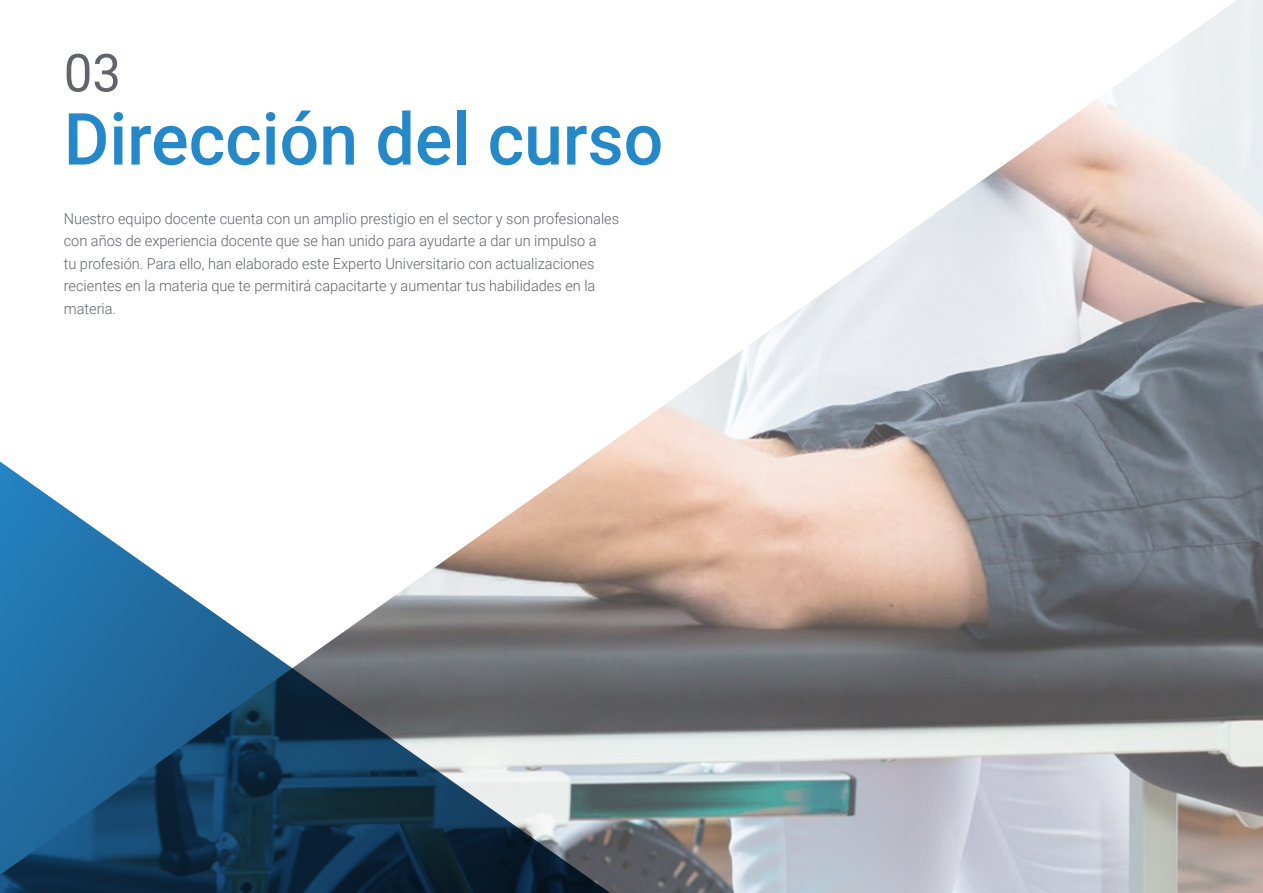
<style>
.page{position:relative;width:1263px;height:893px;background:#fff}
.page>*{position:absolute;margin:0;border:0;box-sizing:border-box;transform-origin:0 0}
.t1{font:500 72px "Roboto";color:#2488c9}
.t2{font:52.5px "Roboto";color:#61646a}
.t3{font:300 15px/22.5px "Roboto";color:#61646a}
</style>
<div class="page">
<img style="left:607px;top:0;width:656px;height:893px">
<svg style="left:0;top:446px;width:640px;height:447px"></svg>
<h2 class="t2" style="left:64px;top:36px;width:59px">03</h2>
<h1 class="t1" style="left:64px;top:89px;width:601px">Dirección del curso</h1>
<p class="t3" style="left:64px;top:207px;width:557px">Nuestro equipo docente cuenta con un amplio prestigio en el sector y son profesionales con años de experiencia docente que se han unido para ayudarte a dar un impulso a<br>tu profesión. Para ello, han elaborado este Experto Universitario con actualizaciones recientes en la materia que te permitirá capacitarte y aumentar tus habilidades en la materia.</p>
</div>
